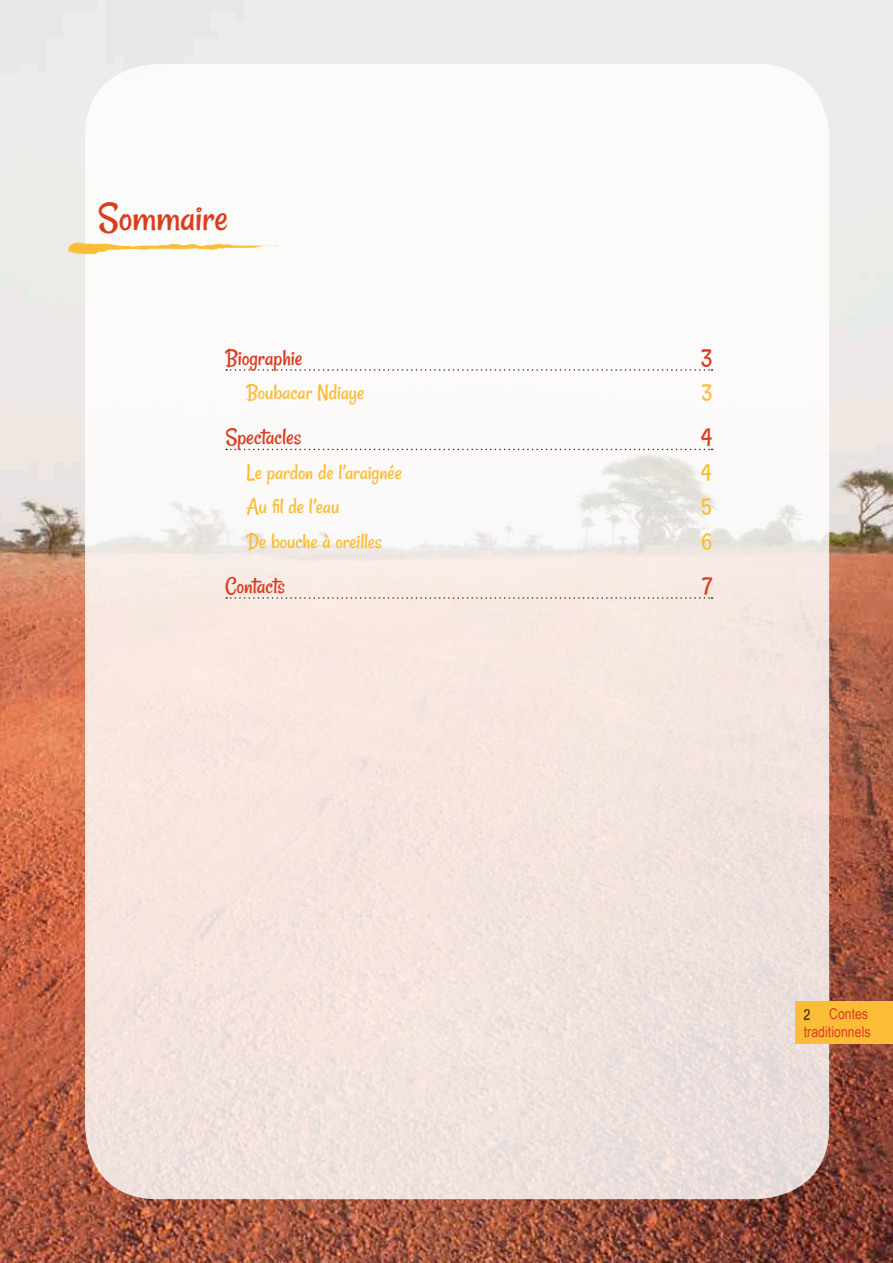
<style>
.page{position:relative;width:893px;height:1263px;background:#fff}
.page>*{position:absolute;margin:0;border:0;box-sizing:border-box;transform-origin:0 0}
.titre_1{font:42px "Rancho";letter-spacing:-.01em;color:#d93e23}
.titre_1_pour_sommair{font:24px "Rancho";letter-spacing:-.005em;color:#d93e23}
.sous_titre_pour_somm{font:22.5px "Rancho";letter-spacing:-.005em;color:#fbbd36}
.t1{font:15px "Arial Narrow";letter-spacing:.005em;color:#d93e23}
.t2{font:15px "Rancho";color:#492510}
</style>
<div class="page">
<img style="left:0;top:0;width:893px;height:1263px">
<div style="left:85px;top:64px;width:744px;height:1135px;background:linear-gradient(to bottom,#feffff,#efdcd6);border-radius:72px"></div>
<div style="left:795px;top:1001px;width:98px;height:42px;background:#fbbd36"></div>
<svg style="left:68px;top:242px;width:216px;height:13px"></svg>
<svg style="left:226px;top:369px;width:486px;height:2px"></svg>
<svg style="left:226px;top:449px;width:486px;height:1px"></svg>
<svg style="left:226px;top:597px;width:486px;height:2px"></svg>
<p class="titre_1" style="left:98px;top:192px;width:132px">Sommaire</p>
<p class="titre_1_pour_sommair" style="left:225px;top:343px;width:79px">Biographie</p>
<p class="titre_1_pour_sommair" style="left:701px;top:343px;width:13px">3</p>
<p class="sous_titre_pour_somm" style="left:247px;top:379px;width:119px">Boubacar Ndiaye</p>
<p class="sous_titre_pour_somm" style="left:702px;top:379px;width:12px">3</p>
<p class="titre_1_pour_sommair" style="left:225px;top:423px;width:77px">Spectacles</p>
<p class="titre_1_pour_sommair" style="left:701px;top:423px;width:13px">4</p>
<p class="sous_titre_pour_somm" style="left:247px;top:459px;width:157px">Le pardon de l’araignée</p>
<p class="sous_titre_pour_somm" style="left:701px;top:459px;width:12px">4</p>
<p class="sous_titre_pour_somm" style="left:247px;top:493px;width:94px">Au fil de l’eau</p>
<p class="sous_titre_pour_somm" style="left:701px;top:493px;width:12px">5</p>
<p class="sous_titre_pour_somm" style="left:247px;top:528px;width:137px">De bouche à oreilles</p>
<p class="sous_titre_pour_somm" style="left:702px;top:528px;width:12px">6</p>
<p class="titre_1_pour_sommair" style="left:225px;top:571px;width:61px">Contacts</p>
<p class="titre_1_pour_sommair" style="left:702px;top:571px;width:12px">7</p>
<p class="t2" style="left:804px;top:1005px;width:8px">2</p>
<p class="t1" style="left:829px;top:1002px;width:41px">Contes</p>
<p class="t1" style="left:804px;top:1020px;width:68px">traditionnels</p>
</div>
